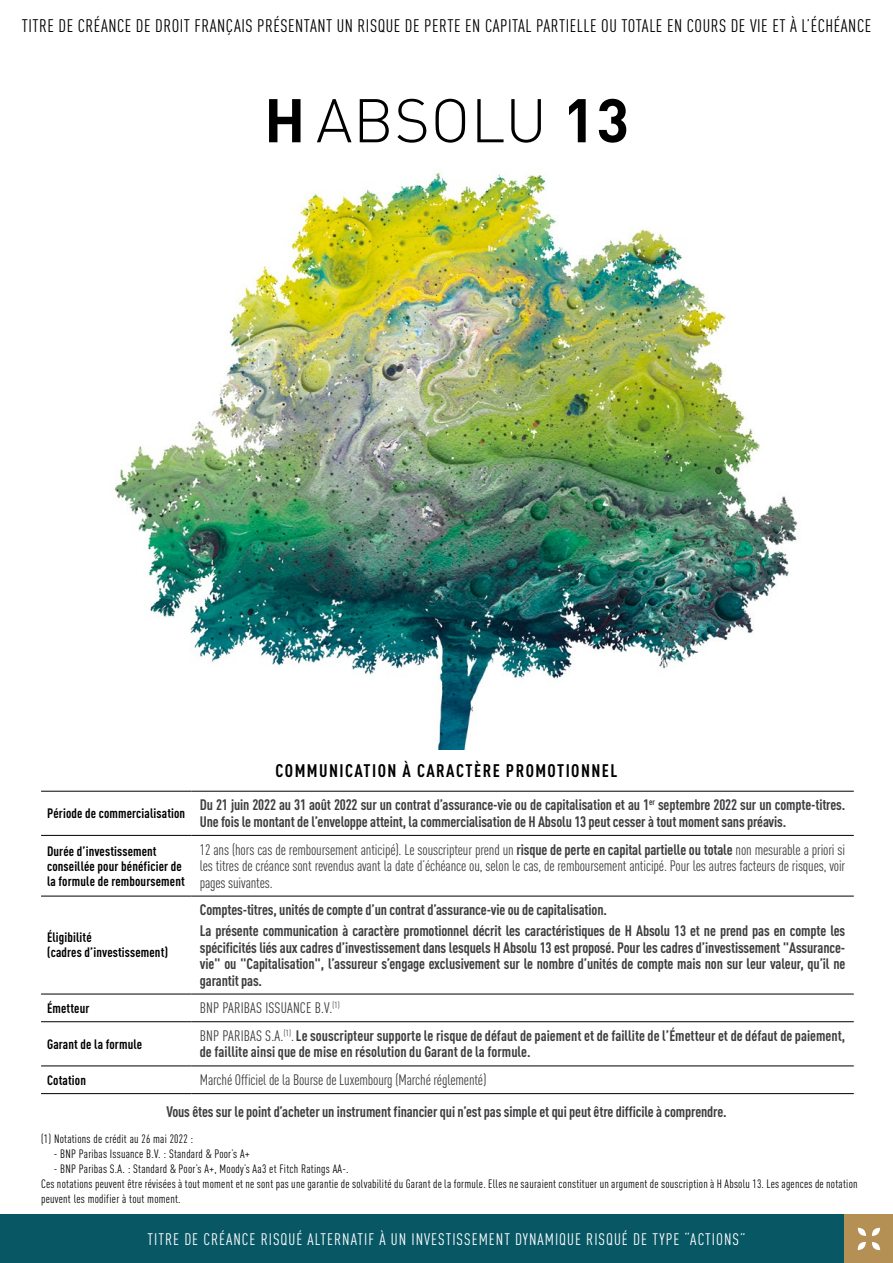
<style>
.page{position:relative;width:893px;height:1263px;background:#fff}
.page>*{position:absolute;margin:0;border:0;box-sizing:border-box;transform-origin:0 0}
.t1{font:300 60.6px "DIN Pro";letter-spacing:.01em;color:#000}
.t2{font:18px "DIN Cond";letter-spacing:.03em;color:#000}
.t3{font:700 18px "DIN Cond";letter-spacing:.08em;color:#000}
.t4{font:16.5px "DIN Cond";letter-spacing:.06em;color:#fff}
.t5{font:700 15px/16.5px "DIN Cond";letter-spacing:-.01em;color:#3e3d40}
.t6{font:15px/16.5px "DIN Cond";letter-spacing:-.01em;color:#3e3d40;text-align:justify}
.t7{font:15px "DIN Cond";letter-spacing:.01em;color:#3e3d40}
.t8{font:700 13.5px/15px "DIN Cond";letter-spacing:.01em;color:#000}
.t9{font:12px/15px "DIN Cond";letter-spacing:.02em;color:#000}
.s1{font-weight:700}
.s2{font-weight:400}
</style>
<div class="page">
<div style="left:0;top:1215px;width:893px;height:48px;background:#085765"></div>
<hr style="left:41px;top:791px;width:150px;height:1px;background:#000">
<hr style="left:191px;top:791px;width:663px;height:1px;background:#000">
<hr style="left:41px;top:835px;width:150px;height:1px;background:#000">
<hr style="left:191px;top:835px;width:663px;height:1px;background:#000">
<hr style="left:41px;top:896px;width:150px;height:1px;background:#000">
<hr style="left:191px;top:896px;width:663px;height:1px;background:#000">
<hr style="left:41px;top:994px;width:150px;height:1px;background:#000">
<hr style="left:191px;top:994px;width:663px;height:1px;background:#000">
<hr style="left:41px;top:1021px;width:150px;height:1px;background:#000">
<hr style="left:191px;top:1021px;width:663px;height:1px;background:#000">
<hr style="left:41px;top:1066px;width:150px;height:1px;background:#000">
<hr style="left:191px;top:1066px;width:663px;height:1px;background:#000">
<hr style="left:41px;top:1093px;width:150px;height:1px;background:#000">
<hr style="left:191px;top:1093px;width:663px;height:1px;background:#000">
<div style="left:845px;top:1215px;width:48px;height:48px;background:#b59054"></div>
<svg style="left:872px;top:1228px;width:8px;height:8px"></svg>
<svg style="left:858px;top:1242px;width:8px;height:8px"></svg>
<svg style="left:858px;top:1228px;width:8px;height:8px"></svg>
<svg style="left:872px;top:1242px;width:8px;height:8px"></svg>
<img style="left:114px;top:172px;width:684px;height:577px">
<p class="t2" style="left:22px;top:15px;width:851px">TITRE DE CRÉANCE DE DROIT FRANÇAIS PRÉSENTANT UN RISQUE DE PERTE EN CAPITAL PARTIELLE OU TOTALE EN COURS DE VIE ET À L’ÉCHÉANCE</p>
<h1 class="t1" style="left:264px;top:79px;width:367px"><span class="s1">H</span> ABSOLU <span class="s1">13</span></h1>
<p class="t3" style="left:276px;top:760px;width:343px">COMMUNICATION À CARACTÈRE PROMOTIONNEL</p>
<p class="t8" style="left:47px;top:805px;width:140px">Période de commercialisation</p>
<p class="t5" style="left:200px;top:796px;width:647px">Du 21 juin 2022 au 31 août 2022 sur un contrat d’assurance-vie ou de capitalisation et au 1<sup>er</sup> septembre 2022 sur un compte-titres.<br>Une fois le montant de l’enveloppe atteint, la commercialisation de H Absolu 13 peut cesser à tout moment sans préavis.</p>
<p class="t8" style="left:47px;top:843px;width:139px">Durée d’investissement conseillée pour bénéficier de la formule de remboursement</p>
<p class="t6" style="left:200px;top:841px;width:647px">12 ans (hors cas de remboursement anticipé). Le souscripteur prend un <span class="s1">risque de perte en capital partielle ou totale</span> non mesurable a priori si les titres de créance sont revendus avant la date d’échéance ou, selon le cas, de remboursement anticipé. Pour les autres facteurs de risques, voir pages suivantes.</p>
<p class="t8" style="left:47px;top:930px;width:123px">Éligibilité<br>(cadres d’investissement)</p>
<p class="t5" style="left:200px;top:899px;width:647px;line-height:20.7px">Comptes-titres, unités de compte d’un contrat d’assurance-vie ou de capitalisation.<br>La présente communication à caractère promotionnel décrit les caractéristiques de H Absolu 13 et ne prend pas en compte les</p>
<p class="t5" style="left:200px;top:938px;width:647px;text-align:justify">spécificités liés aux cadres d’investissement dans lesquels H Absolu 13 est proposé. Pour les cadres d’investissement "Assurance&shy;vie" ou "Capitalisation", l’assureur s’engage exclusivement sur le nombre d’unités de compte mais non sur leur valeur, qu’il ne garantit pas.</p>
<p class="t8" style="left:47px;top:1000px;width:44px">Émetteur</p>
<p class="t7" style="left:200px;top:999px;width:141px">BNP PARIBAS ISSUANCE B.V.<sup>(1)</sup></p>
<p class="t8" style="left:47px;top:1036px;width:97px">Garant de la formule</p>
<p class="t5" style="left:200px;top:1027px;width:647px"><span class="s2">BNP PARIBAS S.A.</span><sup>(1)</sup><span class="s2">.</span>Le souscripteur supporte le risque de défaut de paiement et de faillite de l’Émetteur et de défaut de paiement, de faillite ainsi que de mise en résolution du Garant de la formule.</p>
<p class="t8" style="left:47px;top:1072px;width:40px">Cotation</p>
<p class="t6" style="left:200px;top:1071px;width:288px">Marché Officiel de la Bourse de Luxembourg (Marché réglementé)</p>
<p class="t5" style="left:166px;top:1103px;width:562px">Vous êtes sur le point d’acheter un instrument financier qui n’est pas simple et qui peut être difficile à comprendre.</p>
<p class="t9" style="left:41px;top:1131px;width:154px">(1) Notations de crédit au 26 mai 2022 :</p>
<p class="t9" style="left:54px;top:1146px;width:198px">- BNP Paribas Issuance B.V. : Standard &amp; Poor’s A+</p>
<p class="t9" style="left:41px;top:1161px;width:818px;text-indent:13px">- BNP Paribas S.A. : Standard &amp; Poor’s A+, Moody’s Aa3 et Fitch Ratings AA-.<br>Ces notations peuvent être révisées à tout moment et ne sont pas une garantie de solvabilité du Garant de la formule. Elles ne sauraient constituer un argument de souscription à H Absolu 13. Les agences de notation peuvent les modifier à tout moment.</p>
<p class="t4" style="left:148px;top:1229px;width:599px">TITRE DE CRÉANCE RISQUÉ ALTERNATIF À UN INVESTISSEMENT DYNAMIQUE RISQUÉ DE TYPE “ACTIONS”</p>
</div>
